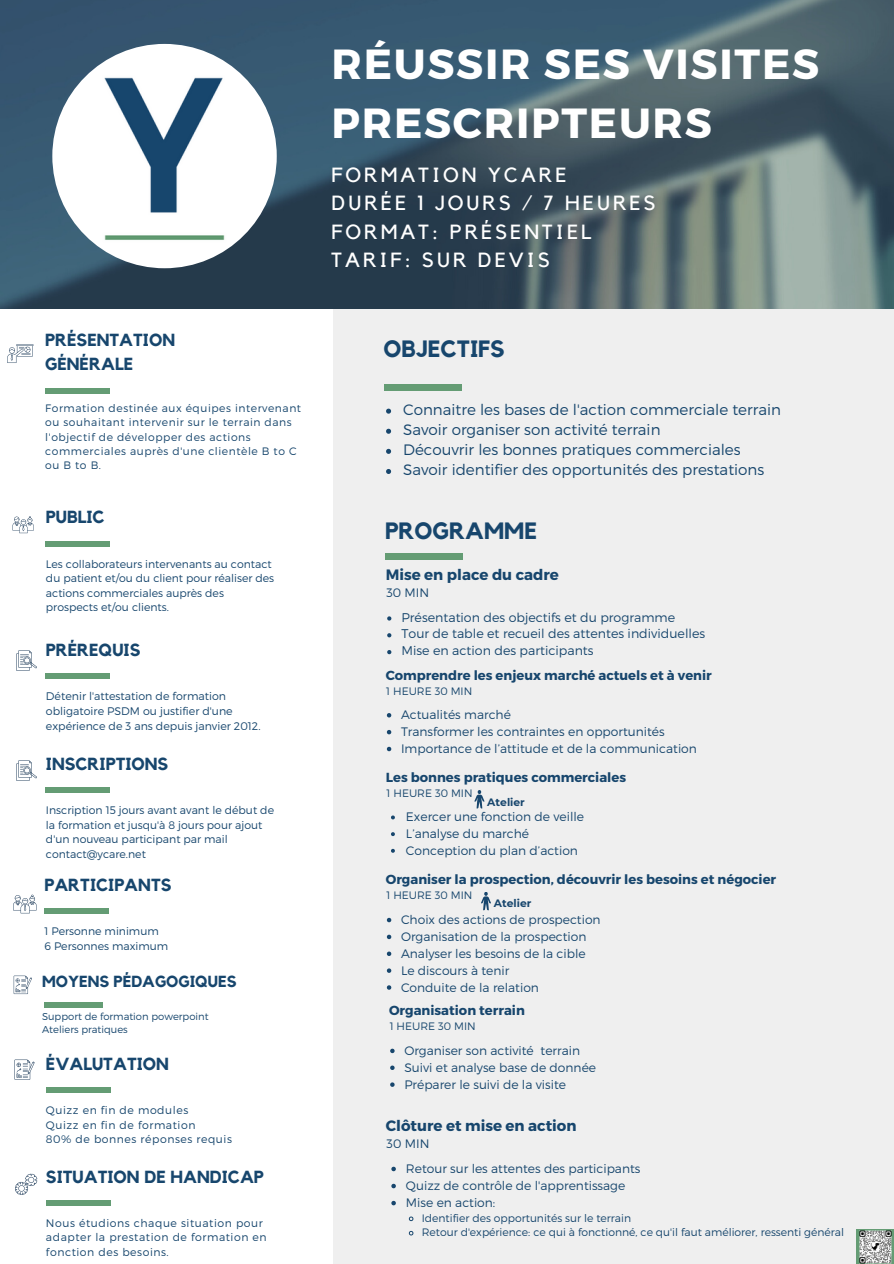
<style>
.page{position:relative;width:894px;height:1264px;background:#fff}
.page>*{position:absolute;margin:0;border:0;box-sizing:border-box;transform-origin:0 0}
.t1{font:700 42px/58.5px "Montserrat";letter-spacing:.04em;color:#fff}
.t2{font:700 23.55px "Kollektif";color:#17466d}
.t3{font:20.4px "Kollektif";letter-spacing:.145em;color:#fff}
.t4{font:700 17.4px/24px "Kollektif";color:#17466d}
.t5{font:700 16.05px "Kollektif";color:#17466d}
.t6{font:300 15px "Montserrat";color:#17466d}
.t7{font:700 15px "Montserrat";color:#17466d}
.t8{font:700 13.2px "Montserrat";color:#17466d}
.t9{font:300 12.6px "Montserrat";color:#17466d}
.t10{font:300 12.3px "Montserrat";color:#17466d}
.t11{font:300 10.95px/14.5px "Montserrat";color:#17466d}
.t12{font:300 10.95px/14.5px "Montserrat";letter-spacing:.05em;color:#17466d}
.t13{font:300 10.8px "Montserrat";color:#17466d}
.t14{font:300 10.8px/14.4px "Montserrat";letter-spacing:.05em;color:#17466d}
.t15{font:700 10.8px "Montserrat";color:#17466d}
.t16{font:300 10.05px "Montserrat";color:#17466d}
</style>
<div class="page">
<div style="left:333px;top:308px;width:560px;height:955px;background:#efefef"></div>
<img style="left:0;top:0;width:893px;height:309px">
<img style="left:52px;top:44px;width:225px;height:224px;border-radius:50%">
<div style="left:45px;top:388px;width:64px;height:5px;background:#649c74"></div>
<svg style="left:386px;top:408px;width:5px;height:5px"></svg>
<svg style="left:386px;top:429px;width:5px;height:5px"></svg>
<svg style="left:386px;top:449px;width:5px;height:5px"></svg>
<svg style="left:386px;top:469px;width:5px;height:5px"></svg>
<div style="left:383px;top:384px;width:78px;height:7px;background:#649c74"></div>
<div style="left:46px;top:541px;width:64px;height:5px;background:#649c74"></div>
<svg style="left:7px;top:344px;width:26px;height:19px"></svg>
<svg style="left:13px;top:516px;width:21px;height:17px"></svg>
<div style="left:46px;top:673px;width:64px;height:6px;background:#649c74"></div>
<svg style="left:16px;top:650px;width:21px;height:20px"></svg>
<div style="left:46px;top:787px;width:64px;height:6px;background:#649c74"></div>
<svg style="left:16px;top:760px;width:21px;height:20px"></svg>
<div style="left:44px;top:908px;width:64px;height:6px;background:#649c74"></div>
<svg style="left:13px;top:894px;width:24px;height:19px"></svg>
<div style="left:385px;top:553px;width:78px;height:6px;background:#649c74"></div>
<div style="left:46px;top:1087px;width:64px;height:6px;background:#649c74"></div>
<div style="left:46px;top:1199px;width:64px;height:6px;background:#649c74"></div>
<svg style="left:14px;top:1059px;width:21px;height:20px"></svg>
<svg style="left:15px;top:1173px;width:22px;height:21px"></svg>
<img style="left:856px;top:1229px;width:37px;height:34px">
<svg style="left:387px;top:616px;width:4px;height:4px"></svg>
<svg style="left:387px;top:633px;width:4px;height:4px"></svg>
<svg style="left:387px;top:650px;width:4px;height:4px"></svg>
<svg style="left:391px;top:1166px;width:5px;height:5px"></svg>
<svg style="left:391px;top:1183px;width:5px;height:5px"></svg>
<svg style="left:391px;top:1200px;width:5px;height:5px"></svg>
<svg style="left:408px;top:1216px;width:6px;height:5px"></svg>
<svg style="left:408px;top:1230px;width:6px;height:6px"></svg>
<svg style="left:387px;top:917px;width:4px;height:5px"></svg>
<svg style="left:387px;top:934px;width:4px;height:5px"></svg>
<svg style="left:387px;top:951px;width:4px;height:5px"></svg>
<svg style="left:387px;top:968px;width:4px;height:4px"></svg>
<svg style="left:387px;top:985px;width:4px;height:4px"></svg>
<svg style="left:481px;top:892px;width:10px;height:18px"></svg>
<svg style="left:387px;top:713px;width:4px;height:4px"></svg>
<svg style="left:387px;top:730px;width:4px;height:4px"></svg>
<svg style="left:387px;top:746px;width:4px;height:5px"></svg>
<svg style="left:391px;top:815px;width:4px;height:4px"></svg>
<svg style="left:391px;top:832px;width:4px;height:4px"></svg>
<svg style="left:391px;top:848px;width:4px;height:4px"></svg>
<svg style="left:474px;top:790px;width:10px;height:18px"></svg>
<svg style="left:390px;top:1048px;width:4px;height:5px"></svg>
<svg style="left:390px;top:1065px;width:4px;height:4px"></svg>
<svg style="left:390px;top:1082px;width:4px;height:4px"></svg>
<div style="left:44px;top:1002px;width:59px;height:5px;background:#649c74"></div>
<svg style="left:14px;top:975px;width:18px;height:19px"></svg>
<p class="t1" style="left:331px;top:33px;width:489px">RÉUSSIR SES VISITES<br>PRESCRIPTEURS</p>
<p class="t3" style="left:331px;top:165px;width:236px">FORMATION YCARE</p>
<p class="t3" style="left:331px;top:194px;width:325px">DURÉE 1 JOURS / 7 HEURES</p>
<p class="t3" style="left:331px;top:222px;width:262px">FORMAT: PRÉSENTIEL</p>
<p class="t3" style="left:331px;top:251px;width:220px">TARIF: SUR DEVIS</p>
<p class="t4" style="left:45px;top:329px;width:131px">PRÉSENTATION<br>GÉNÉRALE</p>
<p class="t14" style="left:45px;top:400px;width:257px">Formation destinée aux équipes intervenant ou souhaitant intervenir sur le terrain dans l'objectif de développer des actions commerciales auprès d'une clientèle B to C ou B to B.</p>
<p class="t6" style="left:403px;top:400px;width:379px">Connaitre les bases de l'action commerciale terrain</p>
<p class="t2" style="left:383px;top:338px;width:122px">OBJECTIFS</p>
<p class="t6" style="left:403px;top:420px;width:259px">Savoir organiser son activité terrain</p>
<p class="t6" style="left:403px;top:440px;width:339px">Découvrir les bonnes pratiques commerciales</p>
<p class="t6" style="left:403px;top:460px;width:362px">Savoir identifier des opportunités des prestations</p>
<p class="t4" style="left:46px;top:506px;width:60px">PUBLIC</p>
<p class="t11" style="left:46px;top:556px;width:230px">Les collaborateurs intervenants au contact du patient et/ou du client pour réaliser des actions commerciales auprès des prospects et/ou clients.</p>
<p class="t4" style="left:46px;top:638px;width:96px">PRÉREQUIS</p>
<p class="t11" style="left:46px;top:688px;width:216px">Détenir l'attestation de formation obligatoire PSDM ou justifier d'une expérience de 3 ans depuis janvier 2012.</p>
<p class="t4" style="left:46px;top:752px;width:124px">INSCRIPTIONS</p>
<p class="t11" style="left:46px;top:802px;width:229px">Inscription 15 jours avant avant le début de la formation et jusqu'à 8 jours pour ajout d'un nouveau participant par mail contact@ycare.net</p>
<p class="t4" style="left:44px;top:873px;width:128px">PARTICIPANTS</p>
<p class="t11" style="left:44px;top:923px;width:116px">1 Personne minimum</p>
<p class="t11" style="left:44px;top:938px;width:125px">6 Personnes maximum</p>
<p class="t5" style="left:42px;top:973px;width:196px">MOYENS PÉDAGOGIQUES</p>
<p class="t16" style="left:42px;top:1009px;width:168px">Support de formation powerpoint</p>
<p class="t16" style="left:42px;top:1023px;width:87px">Ateliers pratiques</p>
<p class="t4" style="left:46px;top:1052px;width:124px">ÉVALUTATION</p>
<p class="t12" style="left:46px;top:1102px;width:144px">Quizz en fin de modules</p>
<p class="t12" style="left:46px;top:1117px;width:151px">Quizz en fin de formation</p>
<p class="t12" style="left:46px;top:1131px;width:187px">80% de bonnes réponses requis</p>
<p class="t4" style="left:46px;top:1165px;width:219px">SITUATION DE HANDICAP</p>
<p class="t12" style="left:46px;top:1215px;width:222px">Nous étudions chaque situation pour adapter la prestation de formation en fonction des besoins.</p>
<p class="t2" style="left:385px;top:519px;width:153px">PROGRAMME</p>
<p class="t7" style="left:385px;top:565px;width:175px">Mise en place du cadre</p>
<p class="t9" style="left:401px;top:609px;width:275px">Présentation des objectifs et du programme</p>
<p class="t9" style="left:401px;top:625px;width:305px">Tour de table et recueil des attentes individuelles</p>
<p class="t9" style="left:401px;top:642px;width:193px">Mise en action des participants</p>
<p class="t10" style="left:386px;top:585px;width:44px">30 MIN</p>
<p class="t8" style="left:385px;top:666px;width:327px">Comprendre les enjeux marché actuels et à venir</p>
<p class="t10" style="left:401px;top:707px;width:111px">Actualités marché</p>
<p class="t10" style="left:401px;top:723px;width:265px">Transformer les contraintes en opportunités</p>
<p class="t10" style="left:401px;top:740px;width:297px">Importance de l’attitude et de la communication</p>
<p class="t13" style="left:386px;top:683px;width:87px">1 HEURE 30 MIN</p>
<p class="t8" style="left:386px;top:769px;width:242px">Les bonnes pratiques commerciales</p>
<p class="t10" style="left:406px;top:809px;width:179px">Exercer une fonction de veille</p>
<p class="t10" style="left:406px;top:825px;width:124px">L’analyse du marché</p>
<p class="t10" style="left:406px;top:842px;width:173px">Conception du plan d’action</p>
<p class="t13" style="left:386px;top:786px;width:87px">1 HEURE 30 MIN</p>
<p class="t15" style="left:487px;top:795px;width:39px">Atelier</p>
<p class="t8" style="left:385px;top:871px;width:392px">Organiser la prospection, découvrir les besoins et négocier</p>
<p class="t10" style="left:401px;top:911px;width:201px">Choix des actions de prospection</p>
<p class="t10" style="left:401px;top:928px;width:187px">Organisation de la prospection</p>
<p class="t10" style="left:401px;top:945px;width:186px">Analyser les besoins de la cible</p>
<p class="t10" style="left:401px;top:962px;width:110px">Le discours à tenir</p>
<p class="t10" style="left:401px;top:979px;width:139px">Conduite de la relation</p>
<p class="t13" style="left:386px;top:888px;width:87px">1 HEURE 30 MIN</p>
<p class="t15" style="left:493px;top:896px;width:39px">Atelier</p>
<p class="t8" style="left:389px;top:1001px;width:137px">Organisation terrain</p>
<p class="t10" style="left:404px;top:1042px;width:177px">Organiser son activité terrain</p>
<p class="t10" style="left:404px;top:1059px;width:193px">Suivi et analyse base de donnée</p>
<p class="t10" style="left:404px;top:1076px;width:163px">Préparer le suivi de la visite</p>
<p class="t13" style="left:389px;top:1019px;width:87px">1 HEURE 30 MIN</p>
<p class="t7" style="left:386px;top:1115px;width:192px">Clôture et mise en action</p>
<p class="t10" style="left:406px;top:1160px;width:236px">Retour sur les attentes des participants</p>
<p class="t10" style="left:406px;top:1177px;width:221px">Quizz de contrôle de l'apprentissage</p>
<p class="t10" style="left:406px;top:1194px;width:91px">Mise en action:</p>
<p class="t13" style="left:421px;top:1210px;width:211px">Identifier des opportunités sur le terrain</p>
<p class="t13" style="left:421px;top:1224px;width:424px">Retour d'expérience: ce qui à fonctionné, ce qu'il faut améliorer, ressenti général</p>
<p class="t10" style="left:386px;top:1135px;width:44px">30 MIN</p>
</div>
